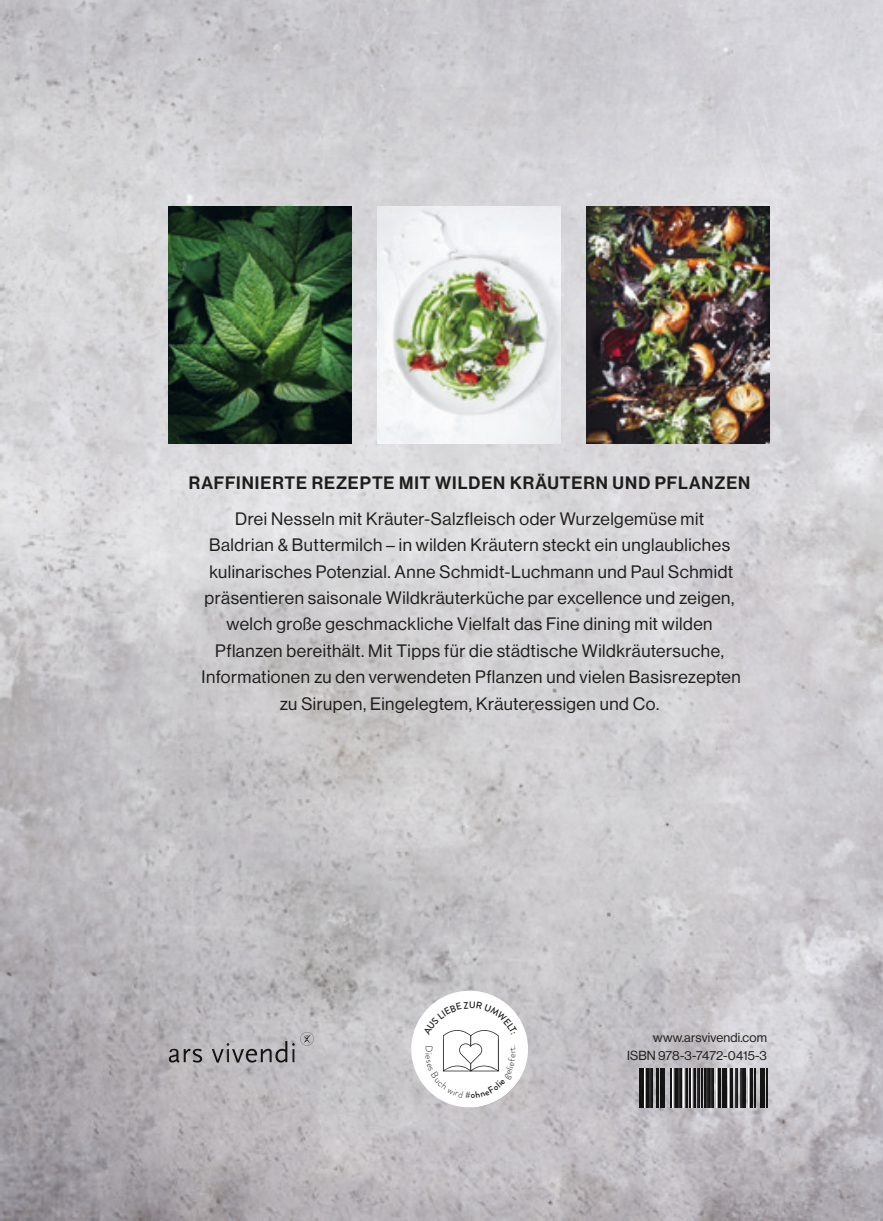
<style>
.page{position:relative;width:883px;height:1221px;background:#fff}
.page>*{position:absolute;margin:0;border:0;box-sizing:border-box;transform-origin:0 0}
.t1{font:17.68px/26.4px "N Haas Grotesk DS Pro 55 Rg";letter-spacing:.03em;color:#1d1d1b;text-align:center}
.t2{font:17.68px "N Haas Grotesk DS Pro 65 Md";letter-spacing:.05em;color:#1d1d1b}
.t3{font:12.95px/18px "N Haas Grotesk DS Pro 55 Rg";letter-spacing:.01em;color:#1d1d1b;text-align:right}
</style>
<div class="page">
<img style="left:0;top:0;width:883px;height:1220px">
<img style="left:169px;top:1048px;width:11px;height:14px">
<img style="left:184px;top:1048px;width:7px;height:14px">
<img style="left:193px;top:1048px;width:9px;height:14px">
<img style="left:212px;top:1048px;width:12px;height:14px">
<img style="left:226px;top:1042px;width:3px;height:20px">
<img style="left:232px;top:1048px;width:12px;height:14px">
<img style="left:246px;top:1048px;width:11px;height:14px">
<img style="left:261px;top:1048px;width:11px;height:14px">
<img style="left:275px;top:1040px;width:12px;height:22px">
<img style="left:292px;top:1042px;width:3px;height:20px">
<img style="left:300px;top:1031px;width:14px;height:14px">
<img style="left:639px;top:1068px;width:14px;height:39px">
<img style="left:657px;top:1068px;width:1px;height:39px">
<img style="left:661px;top:1068px;width:4px;height:39px">
<img style="left:670px;top:1068px;width:11px;height:39px">
<img style="left:684px;top:1068px;width:21px;height:39px">
<img style="left:707px;top:1068px;width:7px;height:39px">
<img style="left:716px;top:1068px;width:4px;height:39px">
<img style="left:723px;top:1068px;width:1px;height:39px">
<img style="left:726px;top:1068px;width:6px;height:39px">
<img style="left:735px;top:1068px;width:3px;height:39px">
<img style="left:740px;top:1068px;width:3px;height:39px">
<img style="left:745px;top:1068px;width:1px;height:39px">
<img style="left:749px;top:1068px;width:6px;height:39px">
<img style="left:761px;top:1068px;width:7px;height:39px">
<img style="left:378px;top:206px;width:182px;height:238px">
<img style="left:169px;top:206px;width:182px;height:238px">
<img style="left:587px;top:206px;width:182px;height:238px">
<svg style="left:21px;top:0;width:228px;height:12px"></svg>
<svg style="left:411px;top:990px;width:117px;height:117px"></svg>
<p class="t2" style="left:189px;top:473px;width:563px">RAFFINIERTE REZEPTE MIT WILDEN KRÄUTERN UND PFLANZEN</p>
<p class="t1" style="left:202px;top:505px;width:541px">Drei Nesseln mit Kräuter-Salzfleisch oder Wurzelgemüse mit<br>Baldrian &amp; Buttermilch – in wilden Kräutern steckt ein unglaubliches kulinarisches Potenzial. Anne Schmidt-Luchmann und Paul Schmidt präsentieren saisonale Wildkräuterküche par excellence und zeigen, welch große geschmackliche Vielfalt das Fine dining mit wilden Pflanzen bereithält. Mit Tipps für die städtische Wildkräutersuche, Informationen zu den verwendeten Pflanzen und vielen Basisrezepten zu Sirupen, Eingelegtem, Kräuteressigen und Co.</p>
<p class="t3" style="left:627px;top:1028px;width:141px">www.arsvivendi.com<br>ISBN 978-3-7472-0415-3</p>
</div>
